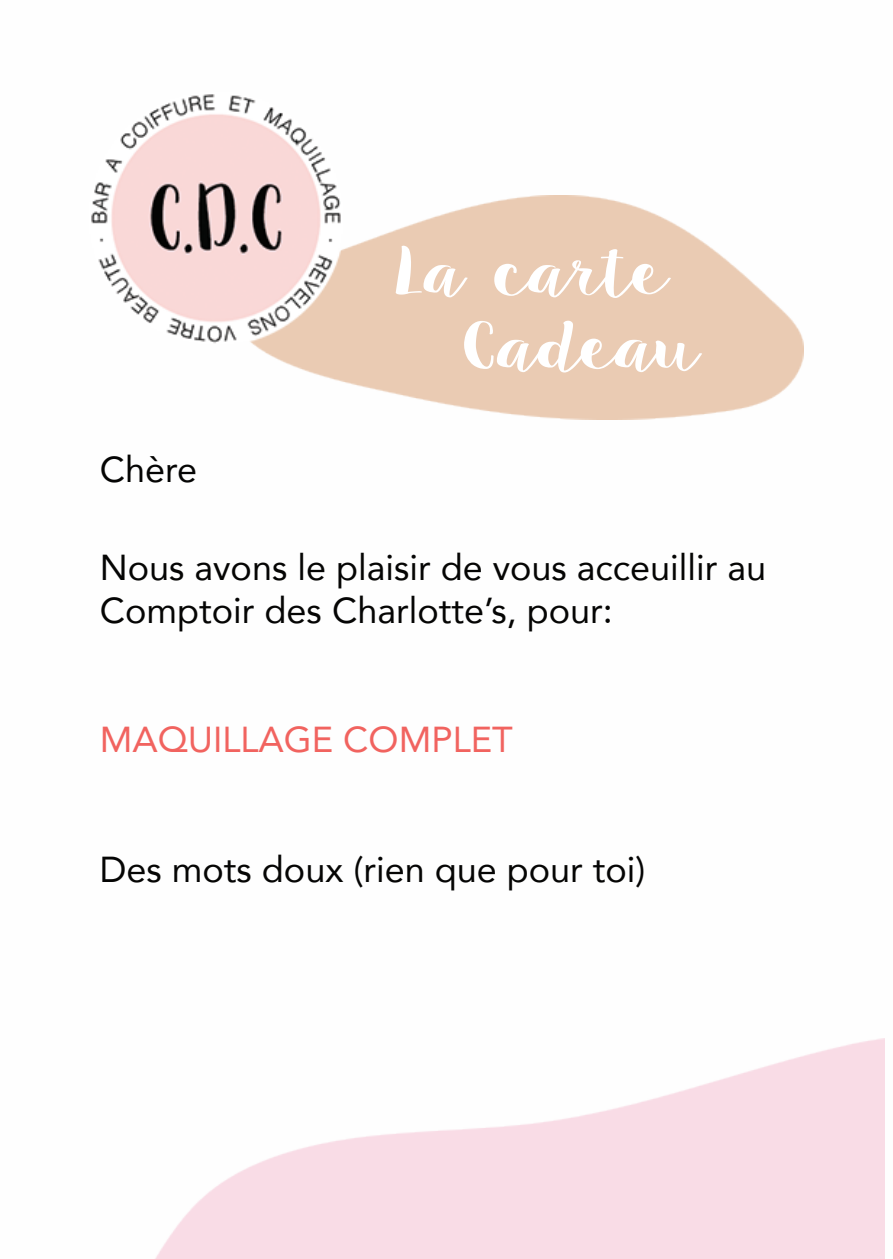
<style>
.page{position:relative;width:893px;height:1259px;background:#fff}
.page>*{position:absolute;margin:0;border:0;box-sizing:border-box;transform-origin:0 0}
.t1{font:62.4px/74.7px "Sweet Pea";letter-spacing:-.06em;color:#fff;scale:1.43 1}
.t2{font:36px/43.2px "Avenir";color:#050504}
.t3{font:36px "Avenir";color:#f1635f}
</style>
<div class="page">
<img style="left:364px;top:337px;width:440px;height:82px">
<img style="left:254px;top:195px;width:548px;height:192px">
<img style="left:344px;top:195px;width:20px;height:123px">
<img style="left:91px;top:94px;width:253px;height:251px">
<p class="t2" style="left:100px;top:447px;width:99px">Chère</p>
<h1 class="t1" style="left:462px;top:238px;width:170px;text-indent:-69px">La carte<br>Cadeau</h1>
<p class="t2" style="left:100px;top:544px;width:668px">Nous avons le plaisir de vous acceuillir au<br>Comptoir des Charlotte’s, pour:</p>
<p class="t3" style="left:100px;top:711px;width:414px">MAQUILLAGE COMPLET</p>
<p class="t2" style="left:100px;top:847px;width:547px">Des mots doux (rien que pour toi)</p>
</div>
